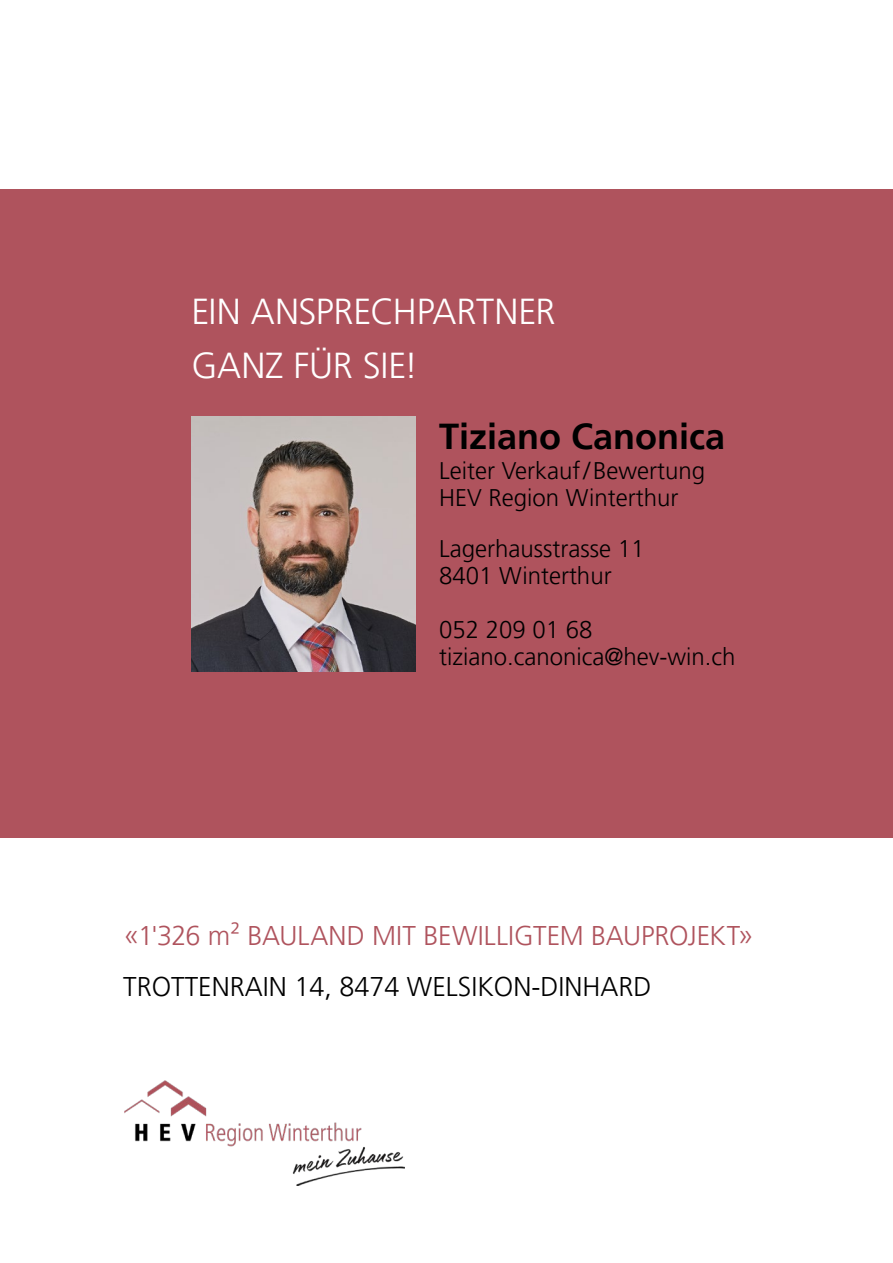
<style>
.page{position:relative;width:893px;height:1263px;background:#fff}
.page>*{position:absolute;margin:0;border:0;box-sizing:border-box;transform-origin:0 0}
.t1{font:300 36px/54px "Frutiger LT Pro";letter-spacing:-.01em;color:#fff}
.t2{font:700 36px "Frutiger LT Pro";color:#000}
.t3{font:300 27px/51px "Frutiger LT Pro";color:#af535d}
.t4{font:300 24px/27px "Frutiger LT Pro";color:#000}
.s1{font-size:30px}
.s2{color:#000}
</style>
<div class="page">
<div style="left:0;top:189px;width:893px;height:648px;background:#af535d"></div>
<img style="left:191px;top:417px;width:224px;height:254px">
<img style="left:124px;top:1080px;width:281px;height:105px">
<h1 class="t1" style="left:191px;top:285px;width:366px">EIN ANSPRECHPARTNER<br>GANZ FÜR SIE!</h1>
<h1 class="t2" style="left:439px;top:415px;width:288px">Tiziano Canonica</h1>
<p class="t4" style="left:439px;top:458px;width:268px">Leiter Verkauf / Bewertung<br>HEV Region Winterthur</p>
<p class="t4" style="left:439px;top:536px;width:207px">Lagerhausstrasse 11<br>8401 Winterthur</p>
<p class="t4" style="left:439px;top:617px;width:298px">052 209 01 68 tiziano.canonica@hev-win.ch</p>
<p class="t3" style="left:123px;top:910px;width:632px"><span class="s1">«</span>1'326 m² BAULAND MIT BEWILLIGTEM BAUPROJEKT<span class="s1">»<br></span><span class="s2">TROTTENRAIN 14, 8474 WELSIKON-DINHARD</span></p>
</div>
